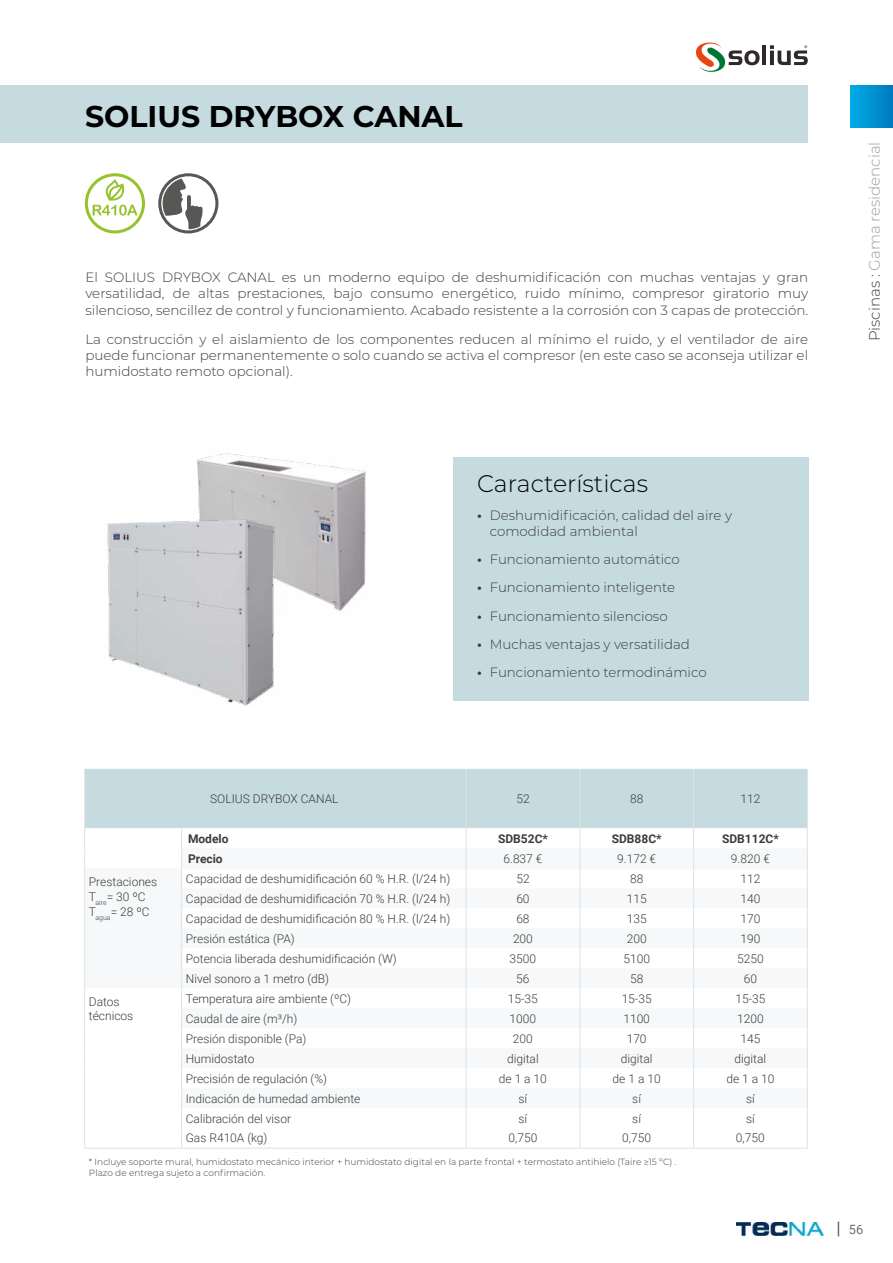
<style>
.page{position:relative;width:893px;height:1263px;background:#fff}
.page>*{position:absolute;margin:0;border:0;box-sizing:border-box;transform-origin:0 0}
.t1{font:700 30px "Montserrat";color:#000}
.t2{font:300 24px "Montserrat";color:#000}
.t3{font:300 15px "Montserrat";color:#9d9d9c}
.t4{font:300 13.5px/16.2px "Montserrat";color:#3c3c3b;text-align:justify}
.t5{font:12.75px "Roboto";color:#706f6f}
.t6{font:300 12px/15px "Roboto";color:#3c3c3b}
.t7{font:700 12px "Roboto";color:#3c3c3b}
.t8{font:300 9px/10.8px "Montserrat";color:#3c3c3b}
.s1{font-weight:700}
.s2{color:#3c3c3b}
</style>
<div class="page">
<div style="left:850px;top:85px;width:43px;height:43px;background:linear-gradient(to right,#00ace5,#007ac0)"></div>
<svg style="left:838px;top:1221px;width:1px;height:15px"></svg>
<img style="left:736px;top:1222px;width:88px;height:13px">
<svg style="left:696px;top:43px;width:64px;height:29px"></svg>
<hr style="left:762px;top:45px;width:4px;height:20px;background:#2d2a29">
<svg style="left:770px;top:45px;width:38px;height:20px"></svg>
<div style="left:454px;top:457px;width:355px;height:244px;background:#c5dbe0"></div>
<div style="left:0;top:85px;width:808px;height:58px;background:#c5dbe0"></div>
<svg style="left:85px;top:173px;width:60px;height:60px"></svg>
<svg style="left:158px;top:173px;width:60px;height:60px"></svg>
<img style="left:196px;top:453px;width:170px;height:158px">
<hr style="left:84px;top:1147px;width:98px;height:2px;background:#dfe4e8">
<svg style="left:84px;top:769px;width:724px;height:378px"></svg>
<hr style="left:182px;top:1147px;width:284px;height:2px;background:#dfe4e8">
<hr style="left:466px;top:1147px;width:114px;height:2px;background:#dfe4e8">
<hr style="left:580px;top:1147px;width:114px;height:2px;background:#dfe4e8">
<hr style="left:694px;top:1147px;width:114px;height:2px;background:#dfe4e8">
<img style="left:107px;top:519px;width:174px;height:186px">
<h1 class="t1" style="left:85px;top:94px;width:379px">SOLIUS DRYBOX CANAL</h1>
<p class="t4" style="left:85px;top:269px;width:724px">El SOLIUS DRYBOX CANAL es un moderno equipo de deshumidificación con muchas ventajas y gran versatilidad, de altas prestaciones, bajo consumo energético, ruido mínimo, compresor giratorio muy silencioso, sencillez de control y funcionamiento. Acabado resistente a la corrosión con 3 capas de protección.</p>
<p class="t4" style="left:85px;top:330px;width:724px">La construcción y el aislamiento de los componentes reducen al mínimo el ruido, y el ventilador de aire puede funcionar permanentemente o solo cuando se activa el compresor (en este caso se aconseja utilizar el humidostato remoto opcional).</p>
<h2 class="t2" style="left:477px;top:467px;width:172px">Características</h2>
<p class="t4" style="left:490px;top:507px;width:244px;line-height:15.5px;text-indent:-13px"><span class="s1">•</span> Deshumidificación, calidad del aire y comodidad ambiental</p>
<p class="t4" style="left:477px;top:551px;width:204px"><span class="s1">•</span> Funcionamiento automático</p>
<p class="t4" style="left:477px;top:579px;width:199px"><span class="s1">•</span> Funcionamiento inteligente</p>
<p class="t4" style="left:477px;top:607px;width:192px"><span class="s1">•</span> Funcionamiento silencioso</p>
<p class="t4" style="left:477px;top:635px;width:214px"><span class="s1">•</span> Muchas ventajas y versatilidad</p>
<p class="t4" style="left:477px;top:664px;width:231px"><span class="s1">•</span> Funcionamiento termodinámico</p>
<p class="t3" style="left:864px;top:341px;width:201px;rotate:-90deg"><span class="s2">Piscinas :</span> Gama residencial</p>
<p class="t6" style="left:210px;top:791px;width:130px">SOLIUS DRYBOX CANAL</p>
<p class="t6" style="left:516px;top:791px;width:15px">52</p>
<p class="t6" style="left:630px;top:791px;width:15px">88</p>
<p class="t6" style="left:740px;top:791px;width:21px">112</p>
<p class="t7" style="left:188px;top:830px;width:42px">Modelo</p>
<p class="t7" style="left:498px;top:830px;width:51px">SDB52C*</p>
<p class="t7" style="left:612px;top:830px;width:51px">SDB88C*</p>
<p class="t7" style="left:722px;top:830px;width:58px">SDB112C*</p>
<p class="t7" style="left:188px;top:850px;width:36px">Precio</p>
<p class="t6" style="left:503px;top:851px;width:41px">6.837 €</p>
<p class="t6" style="left:617px;top:851px;width:41px">9.172 €</p>
<p class="t6" style="left:731px;top:851px;width:41px">9.820 €</p>
<p class="t6" style="left:89px;top:874px;width:70px">Prestaciones<br>T<sub>aire</sub>= 30 ºC<br>T<sub>agua</sub>= 28 ºC</p>
<p class="t6" style="left:186px;top:871px;width:266px">Capacidad de deshumidificación 60 % H.R. (l/24 h)</p>
<p class="t6" style="left:516px;top:871px;width:15px">52</p>
<p class="t6" style="left:630px;top:871px;width:15px">88</p>
<p class="t6" style="left:740px;top:871px;width:21px">112</p>
<p class="t6" style="left:186px;top:891px;width:266px">Capacidad de deshumidificación 70 % H.R. (l/24 h)</p>
<p class="t6" style="left:516px;top:891px;width:15px">60</p>
<p class="t6" style="left:627px;top:891px;width:21px">115</p>
<p class="t6" style="left:740px;top:891px;width:21px">140</p>
<p class="t6" style="left:186px;top:910px;width:266px">Capacidad de deshumidificación 80 % H.R. (l/24 h)</p>
<p class="t6" style="left:516px;top:910px;width:15px">68</p>
<p class="t6" style="left:627px;top:910px;width:21px">135</p>
<p class="t6" style="left:740px;top:910px;width:21px">170</p>
<p class="t6" style="left:186px;top:930px;width:110px">Presión estática (PA)</p>
<p class="t6" style="left:513px;top:930px;width:21px">200</p>
<p class="t6" style="left:627px;top:930px;width:21px">200</p>
<p class="t6" style="left:740px;top:930px;width:21px">190</p>
<p class="t6" style="left:186px;top:950px;width:213px">Potencia liberada deshumidificación (W)</p>
<p class="t6" style="left:510px;top:950px;width:28px">3500</p>
<p class="t6" style="left:623px;top:950px;width:28px">5100</p>
<p class="t6" style="left:737px;top:950px;width:28px">5250</p>
<p class="t6" style="left:186px;top:970px;width:145px">Nivel sonoro a 1 metro (dB)</p>
<p class="t6" style="left:516px;top:970px;width:15px">56</p>
<p class="t6" style="left:630px;top:970px;width:15px">58</p>
<p class="t6" style="left:744px;top:970px;width:15px">60</p>
<p class="t6" style="left:89px;top:994px;width:46px;line-height:14.4px">Datos técnicos</p>
<p class="t6" style="left:186px;top:990px;width:167px">Temperatura aire ambiente (ºC)</p>
<p class="t6" style="left:508px;top:990px;width:32px">15-35</p>
<p class="t6" style="left:622px;top:990px;width:32px">15-35</p>
<p class="t6" style="left:735px;top:990px;width:32px">15-35</p>
<p class="t6" style="left:186px;top:1010px;width:113px">Caudal de aire (m³/h)</p>
<p class="t6" style="left:510px;top:1010px;width:28px">1000</p>
<p class="t6" style="left:623px;top:1010px;width:28px">1100</p>
<p class="t6" style="left:737px;top:1010px;width:28px">1200</p>
<p class="t6" style="left:186px;top:1030px;width:122px">Presión disponible (Pa)</p>
<p class="t6" style="left:513px;top:1030px;width:21px">200</p>
<p class="t6" style="left:627px;top:1030px;width:21px">170</p>
<p class="t6" style="left:740px;top:1030px;width:21px">145</p>
<p class="t6" style="left:186px;top:1050px;width:70px">Humidostato</p>
<p class="t6" style="left:507px;top:1050px;width:33px">digital</p>
<p class="t6" style="left:621px;top:1050px;width:33px">digital</p>
<p class="t6" style="left:734px;top:1050px;width:33px">digital</p>
<p class="t6" style="left:186px;top:1070px;width:143px">Precisión de regulación (%)</p>
<p class="t6" style="left:499px;top:1070px;width:49px">de 1 a 10</p>
<p class="t6" style="left:613px;top:1070px;width:49px">de 1 a 10</p>
<p class="t6" style="left:726px;top:1070px;width:49px">de 1 a 10</p>
<p class="t6" style="left:186px;top:1090px;width:176px">Indicación de humedad ambiente</p>
<p class="t6" style="left:518px;top:1090px;width:10px">sí</p>
<p class="t6" style="left:632px;top:1090px;width:10px">sí</p>
<p class="t6" style="left:746px;top:1090px;width:10px">sí</p>
<p class="t6" style="left:186px;top:1110px;width:107px">Calibración del visor</p>
<p class="t6" style="left:518px;top:1110px;width:10px">sí</p>
<p class="t6" style="left:632px;top:1110px;width:10px">sí</p>
<p class="t6" style="left:746px;top:1110px;width:10px">sí</p>
<p class="t6" style="left:186px;top:1130px;width:83px">Gas R410A (kg)</p>
<p class="t6" style="left:508px;top:1130px;width:30px">0,750</p>
<p class="t6" style="left:622px;top:1130px;width:30px">0,750</p>
<p class="t6" style="left:736px;top:1130px;width:30px">0,750</p>
<p class="t8" style="left:89px;top:1156px;width:589px">* Incluye soporte mural, humidostato mecánico interior + humidostato digital en la parte frontal + termostato antihielo (Taire ≥15 ºC) .<br>Plazo de entrega sujeto a confirmación.</p>
<p class="t5" style="left:849px;top:1221px;width:16px">56</p>
</div>
